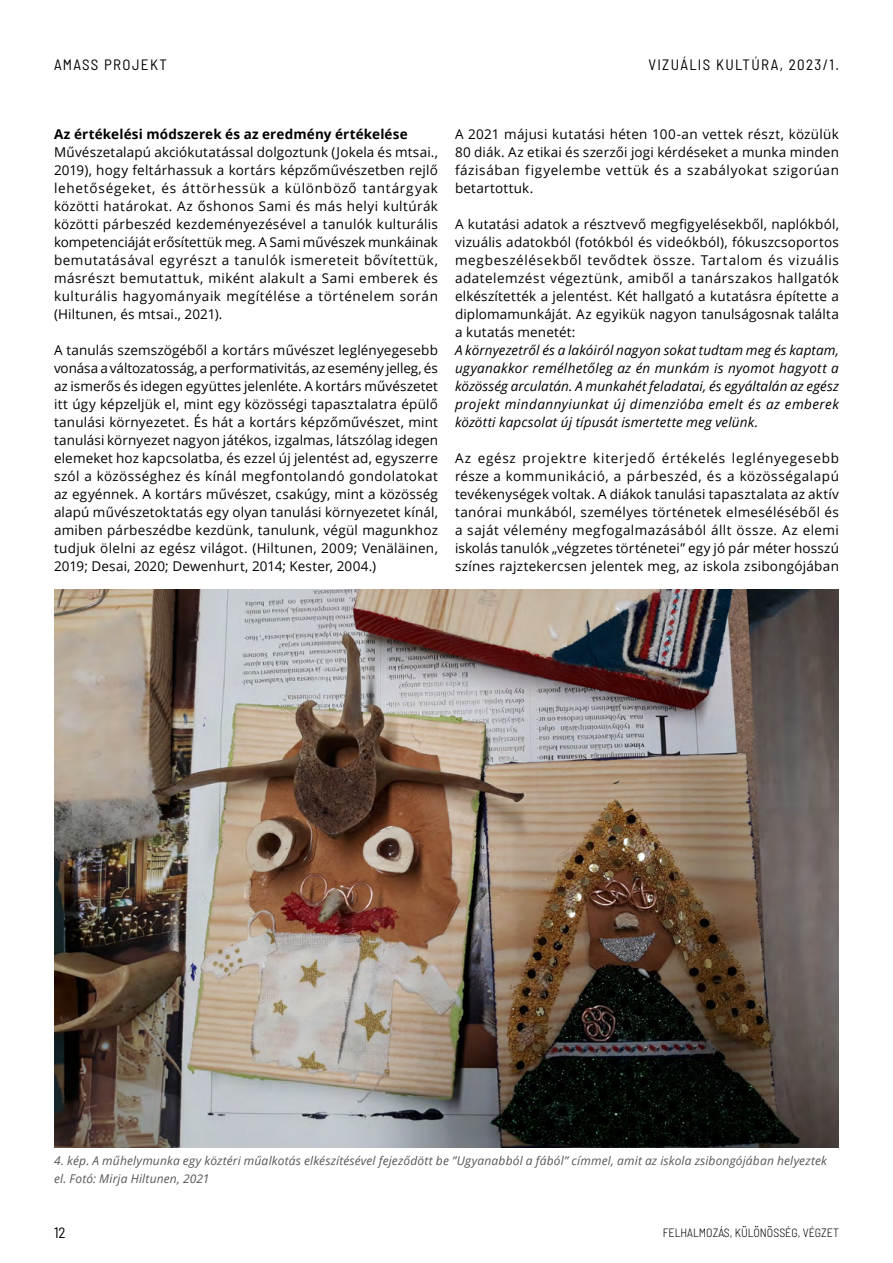
<style>
.page{position:relative;width:893px;height:1263px;background:#fff}
.page>*{position:absolute;margin:0;border:0;box-sizing:border-box;transform-origin:0 0}
.t1{font:semi-condensed 15px "Barlow";letter-spacing:.09em;color:#000}
.t2{font:13.5px/18px "Open Sans";letter-spacing:.02em;color:#000;text-align:justify}
.t3{font:italic 13.5px/18px "Open Sans";letter-spacing:.01em;color:#000;text-align:justify}
.t4{font:700 13.5px "Open Sans";letter-spacing:.015em;color:#000}
.t5{font:italic 12px/18px "Open Sans";letter-spacing:.015em;color:#575756}
.t6{font:300 semi-condensed 12px "Barlow";color:#000}
</style>
<div class="page">
<img style="left:54px;top:589px;width:785px;height:558px">
<p class="t1" style="left:54px;top:54px;width:114px">AMASS PROJEKT</p>
<p class="t1" style="left:648px;top:54px;width:192px">VIZUÁLIS KULTÚRA, 2023/1.</p>
<p class="t4" style="left:54px;top:125px;width:355px">Az értékelési módszerek és az eredmény értékelése</p>
<p class="t2" style="left:54px;top:143px;width:385px">Művészetalapú akciókutatással dolgoztunk (Jokela és mtsai., 2019), hogy feltárhassuk a kortárs képzőművészetben rejlő lehetőségeket, és áttörhessük a különböző tantárgyak közötti határokat. Az őshonos Sami és más helyi kultúrák közötti párbeszéd kezdeményezésével a tanulók kulturális kompetenciáját erősítettük meg. A Sami művészek munkáinak bemutatásával egyrészt a tanulók ismereteit bővítettük, másrészt bemutattuk, miként alakult a Sami emberek és kulturális hagyományaik megítélése a történelem során (Hiltunen, és mtsai., 2021).</p>
<p class="t2" style="left:54px;top:341px;width:385px">A tanulás szemszögéből a kortárs művészet leglényegesebb vonása a változatosság, a performativitás, az esemény jelleg, és az ismerős és idegen együttes jelenléte. A kortárs művészetet itt úgy képzeljük el, mint egy közösségi tapasztalatra épülő tanulási környezetet. És hát a kortárs képzőművészet, mint tanulási környezet nagyon játékos, izgalmas, látszólag idegen elemeket hoz kapcsolatba, és ezzel új jelentést ad, egyszerre szól a közösséghez és kínál megfontolandó gondolatokat az egyénnek. A kortárs művészet, csakúgy, mint a közösség alapú művészetoktatás egy olyan tanulási környezetet kínál, amiben párbeszédbe kezdünk, tanulunk, végül magunkhoz tudjuk ölelni az egész világot. (Hiltunen, 2009; Venäläinen, 2019; Desai, 2020; Dewenhurt, 2014; Kester, 2004.)</p>
<p class="t2" style="left:455px;top:125px;width:385px">A 2021 májusi kutatási héten 100-an vettek részt, közülük 80 diák. Az etikai és szerzői jogi kérdéseket a munka minden fázisában figyelembe vettük és a szabályokat szigorúan betartottuk.</p>
<p class="t2" style="left:455px;top:215px;width:385px">A kutatási adatok a résztvevő megfigyelésekből, naplókból, vizuális adatokból (fotókból és videókból), fókuszcsoportos megbeszélésekből tevődtek össze. Tartalom és vizuális adatelemzést végeztünk, amiből a tanárszakos hallgatók elkészítették a jelentést. Két hallgató a kutatásra építette a diplomamunkáját. Az egyikük nagyon tanulságosnak találta a kutatás menetét:</p>
<p class="t3" style="left:455px;top:341px;width:385px">A környezetről és a lakóiról nagyon sokat tudtam meg és kaptam, ugyanakkor remélhetőleg az én munkám is nyomot hagyott a közösség arculatán. A munkahét feladatai, és egyáltalán az egész projekt mindannyiunkat új dimenzióba emelt és az emberek közötti kapcsolat új típusát ismertette meg velünk.</p>
<p class="t2" style="left:455px;top:449px;width:386px">Az egész projektre kiterjedő értékelés leglényegesebb része a kommunikáció, a párbeszéd, és a közösségalapú tevékenységek voltak. A diákok tanulási tapasztalata az aktív tanórai munkából, személyes történetek elmeséléséből és a saját vélemény megfogalmazásából állt össze. Az elemi iskolás tanulók „végzetes történetei” egy jó pár méter hosszú színes rajztekercsen jelentek meg, az iskola zsibongójában</p>
<p class="t5" style="left:54px;top:1151px;width:775px">4. kép. A műhelymunka egy köztéri műalkotás elkészítésével fejeződött be ”Ugyanabból a fából” címmel, amit az iskola zsibongójában helyeztek el. Fotó: Mirja Hiltunen, 2021</p>
<p class="t1" style="left:54px;top:1221px;width:13px">12</p>
<p class="t6" style="left:663px;top:1224px;width:178px">FELHALMOZÁS, KÜLÖNÖSSÉG, VÉGZET</p>
</div>
